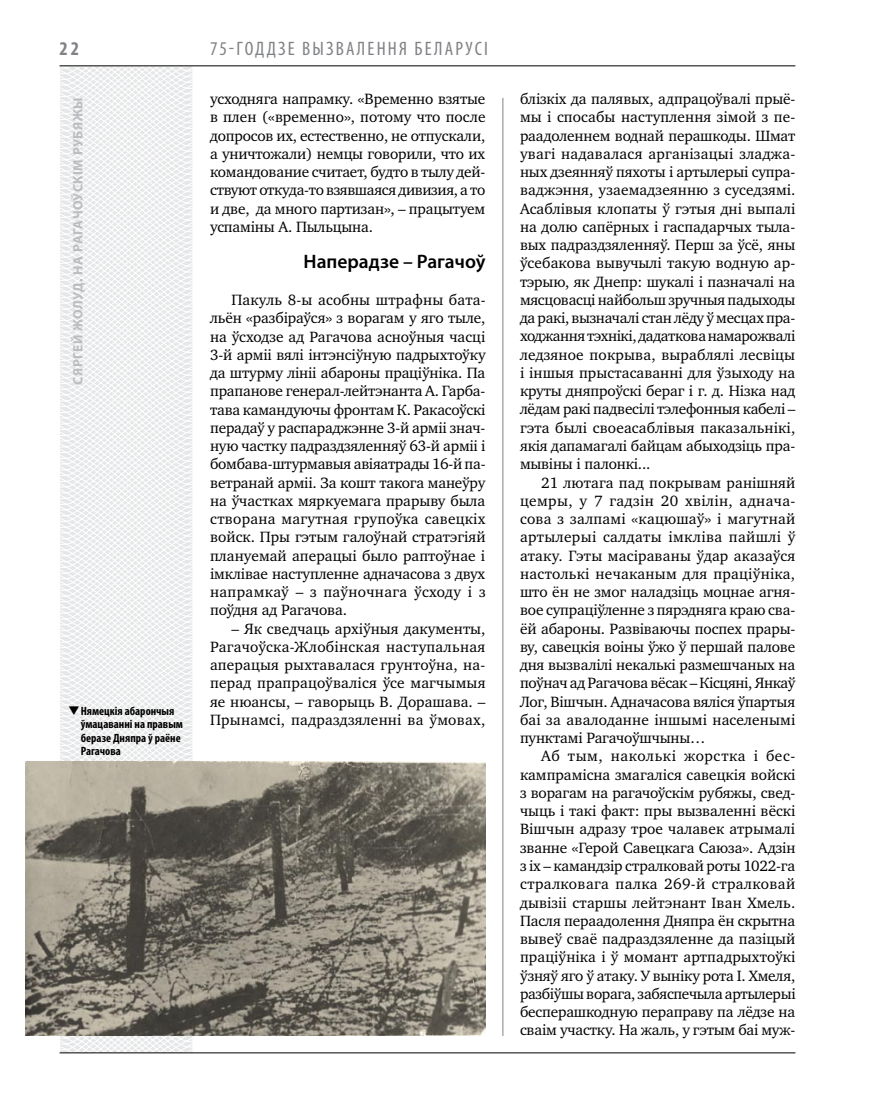
<style>
.page{position:relative;width:872px;height:1106px;background:#fff}
.page>*{position:absolute;margin:0;border:0;box-sizing:border-box;transform-origin:0 0}
.t1{font:condensed 19.5px "Myriad Pro";letter-spacing:.11em;color:#808285}
.t2{font:600 19.5px "Myriad Pro";color:#000}
.t3{font:700 condensed 19.5px "Myriad Pro";color:#808285}
.t4{font:15.3px/18.3px "Charter C";letter-spacing:-.01em;color:#000;text-align:justify}
.t5{font:700 13.5px "Myriad Pro";letter-spacing:.04em;color:#bcbdc0}
.t6{font:700 condensed 12px/13.5px "Myriad Pro";color:#000}
</style>
<div class="page">
<svg style="left:25px;top:65px;width:226px;height:989px"></svg>
<hr style="left:502px;top:98px;width:1px;height:938px;background:#808285">
<hr style="left:60px;top:1052px;width:735px;height:1px;background:#000">
<hr style="left:60px;top:65px;width:735px;height:1px;background:#000">
<img style="left:26px;top:762px;width:459px;height:273px">
<p class="t3" style="left:60px;top:37px;width:21px">22</p>
<p class="t5" style="left:69px;top:385px;width:289px;rotate:-90deg">Сяргей ЖОЛУД. На рагачоўскім рубяжы</p>
<p class="t6" style="left:81px;top:704px;width:104px;text-indent:-13px">❑Нямецкiя абарончыя ўмацаваннi на правым беразе Дняпра ў раёне<br>Рагачова</p>
<p class="t1" style="left:210px;top:37px;width:279px">75-годдзе вызвалення Беларусі</p>
<p class="t4" style="left:210px;top:90px;width:277px">усходняга напрамку. «Временно взятые в плен («временно», потому что после допросов их, естественно, не отпускали, а уничтожали) немцы говорили, что их командование считает, будто в тылу дей&shy;ствуют откуда-то взявшаяся дивизия, а то и две, да много партизан», – працытуем успаміны А. Пыльцына.</p>
<p class="t2" style="left:303px;top:249px;width:183px">Наперадзе – Рагачоў</p>
<p class="t4" style="left:210px;top:291px;width:277px;text-indent:21px">Пакуль 8-ы асобны штрафны бата&shy;льён «разбіраўся» з ворагам у яго тыле, на ўсходзе ад Рагачова асноўныя часці 3-й арміі вялі інтэнсіўную падрыхтоўку да штурму лініі абароны праціўніка. Па прапанове генерал-лейтэнанта А. Гарба&shy;тава камандуючы фронтам К. Ракасоўскі перадаў у распараджэнне 3-й арміі знач&shy;ную частку падраздзяленняў 63-й арміі і бомбава-штурмавыя авіяатрады 16-й па&shy;ветранай арміі. За кошт такога манеўру на ўчастках мяркуемага прарыву была створана магутная групоўка савецкіх войск. Пры гэтым галоўнай стратэгіяй плануемай аперацыі было раптоўнае і імклівае наступленне aдначасова з двух напрамкаў – з паўночнага ўсходу і з поўдня ад Рагачова.</p>
<p class="t4" style="left:210px;top:619px;width:277px;text-indent:21px">– Як сведчаць архіўныя дакументы, Рагачоўска-Жлобінская наступальная аперацыя рыхтавалася грунтоўна, на&shy;перад прапрацоўваліся ўсе магчымыя яе нюансы, – гаворыць В. Дорашава. – Прынамсі, падраздзяленні ва ўмовах,</p>
<p class="t4" style="left:520px;top:90px;width:277px">блізкіх да палявых, адпрацоўвалі прыё&shy;мы і спосабы наступлення зімой з пе&shy;раадоленнем воднай перашкоды. Шмат увагі надавалася арганізацыі зладжа&shy;ных дзеянняў пяхоты і артылерыі супра&shy;ваджэння, узаемадзеянню з суседзямі.<br>Асаблівыя клопаты ў гэтыя дні выпалі на долю сапёрных і гаспадарчых тыла&shy;вых падраздзяленняў. Перш за ўсё, яны ўсебакова вывучылі такую водную ар&shy;тэрыю, як Днепр: шукалі і пазначалі на мясцовасці найбольш зручныя падыходы да ракі, вызначалі стан лёду ў месцах пра&shy;ходжання тэхнікі, дадаткова намарожвалі ледзяное покрыва, выраблялі лесвіцы і іншыя прыстасаванні для ўзыходу на круты дняпроўскі бераг і г. д. Нізка над лёдам ракі падвесілі тэлефонныя кабелі – гэта былі своеасаблівыя пaказальнікі, якія дапамагалі байцам абыходзіць пра&shy;мывіны і палонкі...</p>
<p class="t4" style="left:520px;top:473px;width:277px;text-indent:21px">21 лютага пад покрывам ранішняй цемры, у 7 гадзін 20 хвілін, аднача&shy;сова з залпамі «кацюшаў» і магутнай артылерыі салдаты імкліва пайшлі ў атаку. Гэты масіраваны ўдар аказаўся настолькі нечаканым для праціўніка, што ён не змог наладзіць моцнае агня&shy;вое супраціўленне з пярэдняга краю сва&shy;ёй абароны. Развіваючы поспех прары&shy;ву, савецкія воіны ўжо ў першай палове дня вызвалілі некалькі размешчаных на поўнач ад Рагачова вёсак – Кісцяні, Янкаў Лог, Вішчын. Адначасова вяліся ўпартыя баі за авалоданне іншымі населенымі пунктамі Рагачоўшчыны…</p>
<p class="t4" style="left:520px;top:747px;width:277px;text-indent:21px">Аб тым, наколькі жорстка і бес&shy;кампрамісна змагаліся савецкія войскі з ворагам на рагачоўскім рубяжы, свед&shy;чыць і такі факт: пры вызваленні вёскі Вішчын адразу трое чалавек атрымалі званне «Герой Савецкага Саюза». Адзін з іх – камандзір стралковай роты 1022-га стралковага палка 269-й стралковай дывізіі старшы лейтэнант Іван Хмель.<br>Пасля пераадолення Дняпра ён скрытна вывеў сваё падраздзяленне да пазіцый праціўніка і ў момант артпадрыхтоўкі ўзняў яго ў атаку. У выніку рота І. Хмеля, разбіўшы ворага, забяспечыла артылерыі бесперашкодную пераправу па лёдзе на сваім участку. На жаль, у гэтым баі муж-</p>
</div>
